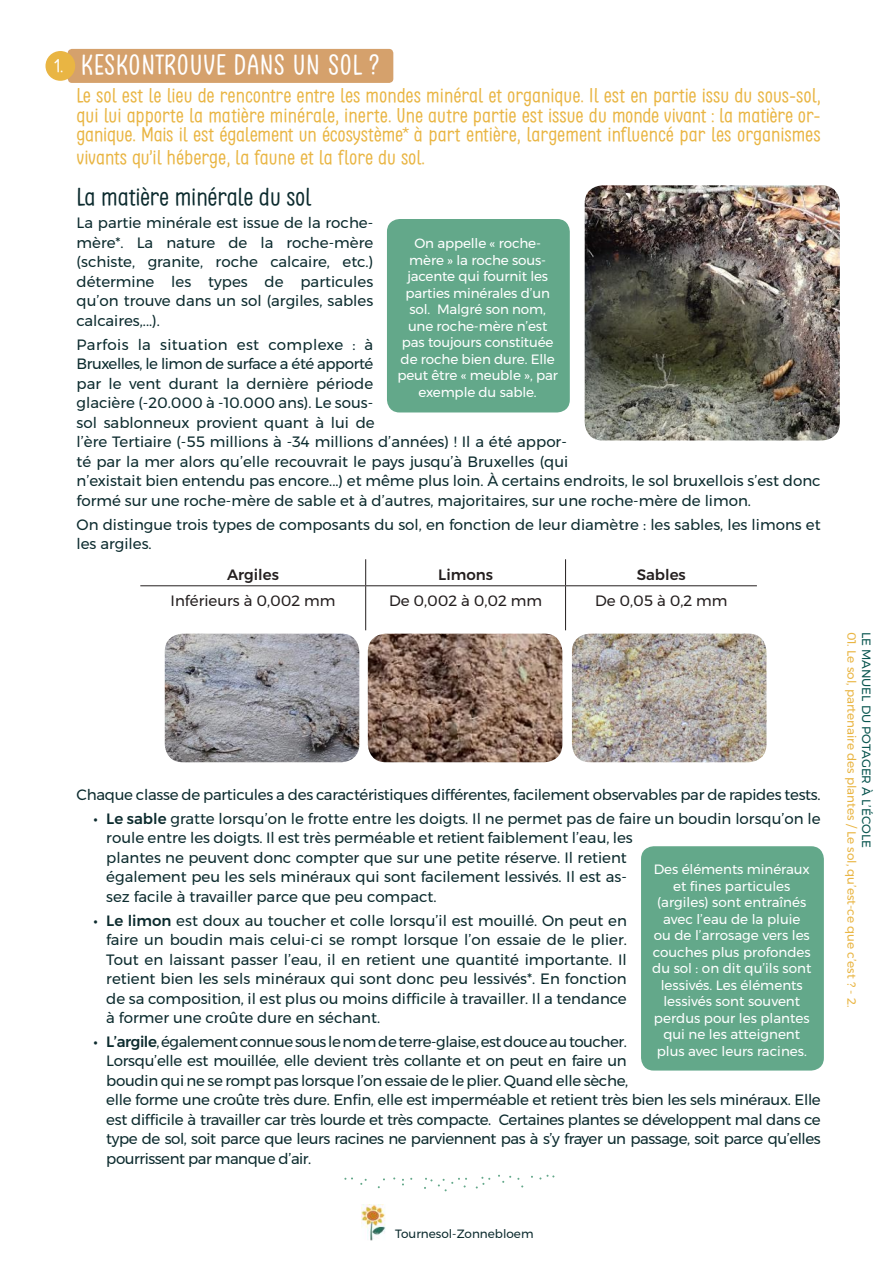
<style>
.page{position:relative;width:893px;height:1263px;background:#fff}
.page>*{position:absolute;margin:0;border:0;box-sizing:border-box;transform-origin:0 0}
.t1{font:27px "Clambake October Six";letter-spacing:.02em;color:#fff}
.t2{font:24px "Clambake October Six";letter-spacing:-.01em;color:#0c2b2e}
.t3{font:19.5px/19.5px "Clambake October Six";color:#e9b543;text-align:justify}
.t4{font:15px/19.5px "Montserrat";color:#0c2b2e}
.t5{font:15px/19.5px "Montserrat";letter-spacing:-.03em;color:#0c2b2e}
.t6{font:15px "Montserrat";letter-spacing:-.02em;color:#0c2b2e}
.t7{font:15px "Montserrat";color:#241f1f}
.t8{font:500 15px "Montserrat";color:#241f1f}
.t9{font:13.5px/16.5px "Montserrat";letter-spacing:-.005em;color:#fff;text-align:center}
.t10{font:12px "Montserrat";color:#e9b543}
.t11{font:12px "Montserrat";color:#0a5650}
.t12{font:12px "Montserrat";color:#0c2b2e}
.s1{font-size:18px}
.s2{font-weight:500}
</style>
<div class="page">
<img style="left:362px;top:1205px;width:24px;height:36px">
<div style="left:68px;top:49px;width:325px;height:34px;background:#d5a16c;border-radius:4px"></div>
<div style="left:45px;top:51px;width:30px;height:30px;background:#e9b543;border-radius:50%"></div>
<svg style="left:498px;top:1175px;width:13px;height:8px"></svg>
<svg style="left:344px;top:1177px;width:9px;height:3px"></svg>
<svg style="left:539px;top:1175px;width:15px;height:4px"></svg>
<svg style="left:360px;top:1179px;width:7px;height:6px"></svg>
<svg style="left:476px;top:1177px;width:14px;height:11px"></svg>
<svg style="left:438px;top:1178px;width:29px;height:13px"></svg>
<img style="left:585px;top:185px;width:255px;height:255px">
<svg style="left:365px;top:559px;width:1px;height:26px"></svg>
<svg style="left:565px;top:559px;width:1px;height:26px"></svg>
<hr style="left:140px;top:585px;width:226px;height:1px;background:#241f1f">
<hr style="left:366px;top:585px;width:200px;height:1px;background:#241f1f">
<hr style="left:365px;top:586px;width:1px;height:44px;background:#241f1f">
<hr style="left:566px;top:585px;width:191px;height:1px;background:#241f1f">
<hr style="left:565px;top:586px;width:1px;height:44px;background:#241f1f">
<img style="left:368px;top:634px;width:194px;height:128px">
<img style="left:165px;top:634px;width:194px;height:128px">
<img style="left:572px;top:634px;width:194px;height:128px">
<div style="left:387px;top:219px;width:183px;height:193px;background:#63a88a;border-radius:13px"></div>
<div style="left:641px;top:846px;width:183px;height:224px;background:#63a88a;border-radius:13px"></div>
<h1 class="t1" style="left:55px;top:50px;width:326px"><span class="s1">1.</span> KESKONTROUVE DANS UN SOL ?</h1>
<p class="t3" style="left:77px;top:86px;width:746px">Le sol est le lieu de rencontre entre les mondes minéral et organique. Il est en partie issu du sous-sol, qui lui apporte la matière minérale, inerte. Une autre partie est issue du monde vivant : la matière or&shy;ganique. Mais il est également un écosystème* à part entière, largement influencé par les organismes</p>
<h3 class="t3" style="left:77px;top:148px;width:350px">vivants qu’il héberge, la faune et la flore du sol.</h3>
<h2 class="t2" style="left:77px;top:183px;width:236px">La matière minérale du sol</h2>
<p class="t4" style="left:77px;top:213px;width:298px;text-align:justify">La partie minérale est issue de la roche&shy;mère*. La nature de la roche-mère (schiste, granite, roche calcaire, etc.) détermine les types de particules qu’on trouve dans un sol (argiles, sables calcaires,...).</p>
<p class="t4" style="left:77px;top:334px;width:746px">Parfois la situation est complexe : à<br>Bruxelles, le limon de surface a été apporté<br>par le vent durant la dernière période<br>glacière (-20.000 à -10.000 ans). Le sous-<br>sol sablonneux provient quant à lui de<br>l’ère Tertiaire (-55 millions à -34 millions d’années) ! Il a été appor-<br>té par la mer alors qu’elle recouvrait le pays jusqu’à Bruxelles (qui<br>n’existait bien entendu pas encore...) et même plus loin. À certains endroits, le sol bruxellois s’est donc formé sur une roche-mère de sable et à d’autres, majoritaires, sur une roche-mère de limon.</p>
<p class="t4" style="left:77px;top:514px;width:746px">On distingue trois types de composants du sol, en fonction de leur diamètre : les sables, les limons et les argiles.</p>
<p class="t8" style="left:227px;top:563px;width:53px">Argiles</p>
<p class="t8" style="left:438px;top:563px;width:56px">Limons</p>
<p class="t8" style="left:637px;top:563px;width:51px">Sables</p>
<p class="t7" style="left:171px;top:589px;width:166px">Inférieurs à 0,002 mm</p>
<p class="t7" style="left:389px;top:589px;width:155px">De 0,002 à 0,02 mm</p>
<p class="t7" style="left:595px;top:589px;width:134px">De 0,05 à 0,2 mm</p>
<p class="t9" style="left:397px;top:235px;width:162px">On appelle « roche&shy;mère » la roche sous&shy;jacente qui fournit les parties minérales d’un sol. Malgré son nom, une roche-mère n’est pas toujours constituée de roche bien dure. Elle peut être « meuble », par exemple du sable.</p>
<p class="t6" style="left:77px;top:783px;width:746px">Chaque classe de particules a des caractéristiques différentes, facilement observables par de rapides tests.</p>
<p class="t4" style="left:106px;top:809px;width:716px;text-indent:-13px"><span class="s2">• Le sable</span> gratte lorsqu’on le frotte entre les doigts. Il ne permet pas de faire un boudin lorsqu’on le roule entre les doigts. Il est très perméable et retient faiblement l’eau, les<br>plantes ne peuvent donc compter que sur une petite réserve. Il retient<br>également peu les sels minéraux qui sont facilement lessivés. Il est as-<br>sez facile à travailler parce que peu compact.</p>
<p class="t4" style="left:106px;top:910px;width:522px;text-align:justify;text-indent:-13px"><span class="s2">• Le limon</span> est doux au toucher et colle lorsqu’il est mouillé. On peut en faire un boudin mais celui-ci se rompt lorsque l’on essaie de le plier.<br>Tout en laissant passer l’eau, il en retient une quantité importante. Il retient bien les sels minéraux qui sont donc peu lessivés*. En fonction de sa composition, il est plus ou moins difficile à travailler. Il a tendance à former une croûte dure en séchant.</p>
<p class="t5" style="left:106px;top:1032px;width:716px;text-indent:-13px"><span class="s2">• L’argile</span>, également connue sous le nom de terre-glaise, est douce au toucher.<br>Lorsqu’elle est mouillée, elle devient très collante et on peut en faire un<br>boudin qui ne se rompt pas lorsque l’on essaie de le plier. Quand elle sèche,<br>elle forme une croûte très dure. Enfin, elle est imperméable et retient très bien les sels minéraux. Elle est difficile à travailler car très lourde et très compacte. Certaines plantes se développent mal dans ce type de sol, soit parce que leurs racines ne parviennent pas à s’y frayer un passage, soit parce qu’elles pourrissent par manque d’air.</p>
<p class="t9" style="left:652px;top:861px;width:161px">Des éléments minéraux et fines particules (argiles) sont entraînés avec l’eau de la pluie<br>ou de l’arrosage vers les couches plus profondes du sol : on dit qu’ils sont lessivés. Les éléments lessivés sont souvent perdus pour les plantes qui ne les atteignent plus avec leurs racines.</p>
<p class="t10" style="left:861px;top:631px;width:377px;rotate:90deg">01. Le sol, partenaire des plantes / Le sol, qu’est-ce que c’est ? - 2.</p>
<p class="t11" style="left:876px;top:631px;width:218px;rotate:90deg">LE MANUEL DU POTAGER À L’ÉCOLE</p>
<p class="t12" style="left:395px;top:1225px;width:140px">Tournesol-Zonnebloem</p>
</div>
